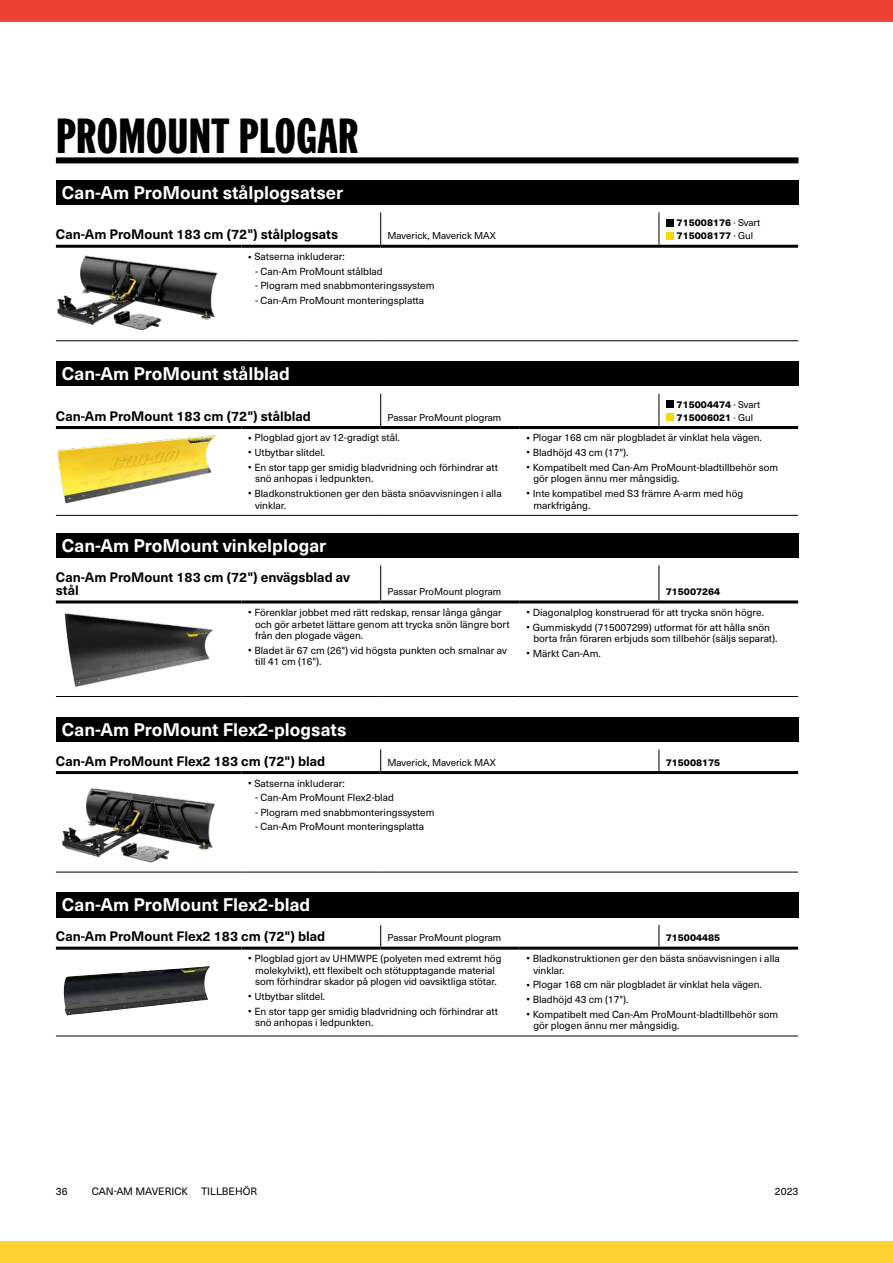
<style>
.page{position:relative;width:893px;height:1263px;background:#fff}
.page>*{position:absolute;margin:0;border:0;box-sizing:border-box;transform-origin:0 0}
.t1{font:700 48px "More Gothic";letter-spacing:.01em;color:#000}
.t2{font:700 18px "Neue Haas Unica W1 G";color:#fff}
.t3{font:700 13.5px/13.5px "Neue Haas Unica W1 G";color:#000}
.t4{font:10.5px "Neue Haas Unica W1 G";color:#000}
.t5{font:10.2px/14.7px "Neue Haas Unica W1 G";color:#000}
.t6{font:9.75px "Neue Haas Unica W1 G";color:#000}
.t7{font:800 9.75px/13.2px "Neue Haas Unica W1 G";color:#000}
.s1{font-weight:800;font-size:12.75px}
.s2{font-weight:400}
</style>
<div class="page">
<div style="left:0;top:0;width:893px;height:22px;background:#ec4133"></div>
<div style="left:0;top:1241px;width:893px;height:22px;background:#ffd131"></div>
<div style="left:56px;top:157px;width:742px;height:6px;background:#000"></div>
<div style="left:56px;top:180px;width:742px;height:25px;background:#000"></div>
<div style="left:56px;top:717px;width:742px;height:25px;background:#000"></div>
<div style="left:56px;top:892px;width:742px;height:26px;background:#000"></div>
<div style="left:56px;top:361px;width:742px;height:25px;background:#000"></div>
<div style="left:56px;top:533px;width:742px;height:25px;background:#000"></div>
<hr style="left:242px;top:872px;width:139px;height:1px;background:#000">
<hr style="left:381px;top:872px;width:278px;height:1px;background:#000">
<hr style="left:659px;top:872px;width:139px;height:1px;background:#000">
<svg style="left:380px;top:749px;width:1px;height:22px"></svg>
<svg style="left:659px;top:749px;width:1px;height:22px"></svg>
<hr style="left:56px;top:872px;width:186px;height:1px;background:#000">
<hr style="left:56px;top:771px;width:186px;height:3px;background:#000">
<hr style="left:242px;top:771px;width:139px;height:3px;background:#000">
<hr style="left:381px;top:771px;width:278px;height:3px;background:#000">
<hr style="left:659px;top:771px;width:139px;height:3px;background:#000">
<img style="left:62px;top:788px;width:153px;height:75px">
<hr style="left:242px;top:1036px;width:139px;height:1px;background:#000">
<hr style="left:381px;top:1036px;width:139px;height:1px;background:#000">
<hr style="left:520px;top:1036px;width:139px;height:1px;background:#000">
<hr style="left:659px;top:1036px;width:139px;height:1px;background:#000">
<svg style="left:380px;top:925px;width:1px;height:22px"></svg>
<hr style="left:520px;top:947px;width:139px;height:3px;background:#000">
<hr style="left:659px;top:947px;width:139px;height:3px;background:#000">
<svg style="left:659px;top:925px;width:1px;height:22px"></svg>
<hr style="left:56px;top:1036px;width:186px;height:1px;background:#000">
<hr style="left:56px;top:947px;width:186px;height:3px;background:#000">
<hr style="left:242px;top:947px;width:139px;height:3px;background:#000">
<hr style="left:381px;top:947px;width:139px;height:3px;background:#000">
<img style="left:63px;top:966px;width:147px;height:50px">
<hr style="left:380px;top:212px;width:1px;height:33px;background:#000">
<hr style="left:659px;top:212px;width:1px;height:33px;background:#000">
<hr style="left:56px;top:340px;width:186px;height:1px;background:#000">
<hr style="left:56px;top:245px;width:186px;height:3px;background:#000">
<hr style="left:242px;top:245px;width:139px;height:3px;background:#000">
<hr style="left:381px;top:245px;width:278px;height:3px;background:#000">
<hr style="left:659px;top:245px;width:139px;height:3px;background:#000">
<hr style="left:242px;top:340px;width:139px;height:1px;background:#000">
<hr style="left:381px;top:340px;width:278px;height:1px;background:#000">
<hr style="left:659px;top:340px;width:139px;height:1px;background:#000">
<div style="left:666px;top:219px;width:7px;height:8px;background:#000"></div>
<div style="left:666px;top:232px;width:7px;height:8px;background:#ffd700"></div>
<img style="left:57px;top:255px;width:161px;height:75px">
<hr style="left:242px;top:515px;width:139px;height:1px;background:#000">
<hr style="left:381px;top:515px;width:139px;height:1px;background:#000">
<hr style="left:520px;top:515px;width:139px;height:1px;background:#000">
<hr style="left:659px;top:515px;width:139px;height:1px;background:#000">
<hr style="left:380px;top:394px;width:1px;height:32px;background:#000">
<hr style="left:520px;top:426px;width:139px;height:3px;background:#000">
<hr style="left:659px;top:426px;width:139px;height:3px;background:#000">
<hr style="left:659px;top:394px;width:1px;height:32px;background:#000">
<hr style="left:56px;top:515px;width:186px;height:1px;background:#000">
<hr style="left:56px;top:426px;width:186px;height:3px;background:#000">
<hr style="left:242px;top:426px;width:139px;height:3px;background:#000">
<hr style="left:381px;top:426px;width:139px;height:3px;background:#000">
<div style="left:666px;top:400px;width:7px;height:8px;background:#000"></div>
<div style="left:666px;top:414px;width:7px;height:7px;background:#ffd700"></div>
<img style="left:57px;top:435px;width:159px;height:69px">
<hr style="left:242px;top:696px;width:139px;height:1px;background:#000">
<hr style="left:381px;top:696px;width:139px;height:1px;background:#000">
<hr style="left:520px;top:696px;width:139px;height:1px;background:#000">
<hr style="left:659px;top:696px;width:139px;height:1px;background:#000">
<hr style="left:380px;top:565px;width:1px;height:35px;background:#000">
<hr style="left:520px;top:600px;width:139px;height:3px;background:#000">
<hr style="left:659px;top:600px;width:139px;height:3px;background:#000">
<hr style="left:659px;top:565px;width:1px;height:35px;background:#000">
<hr style="left:56px;top:696px;width:186px;height:1px;background:#000">
<hr style="left:56px;top:600px;width:186px;height:3px;background:#000">
<hr style="left:242px;top:600px;width:139px;height:3px;background:#000">
<hr style="left:381px;top:600px;width:139px;height:3px;background:#000">
<img style="left:64px;top:613px;width:149px;height:75px">
<h1 class="t1" style="left:56px;top:104px;width:304px">PROMOUNT PLOGAR</h1>
<h2 class="t2" style="left:62px;top:179px;width:283px">Can-Am ProMount stålplogsatser</h2>
<h3 class="t3" style="left:56px;top:227px;width:284px">Can-Am ProMount 183 cm (72") stålplogsats</h3>
<p class="t6" style="left:387px;top:229px;width:110px">Maverick, Maverick MAX</p>
<p class="t5" style="left:248px;top:249px;width:98px"><span class="s1">·</span> Satserna inkluderar:</p>
<p class="t5" style="left:255px;top:263px;width:129px">- Can-Am ProMount stålblad</p>
<p class="t5" style="left:255px;top:278px;width:181px">- Plogram med snabbmonteringssystem</p>
<p class="t5" style="left:255px;top:293px;width:171px">- Can-Am ProMount monteringsplatta</p>
<h2 class="t2" style="left:62px;top:360px;width:229px">Can-Am ProMount stålblad</h2>
<h3 class="t3" style="left:56px;top:408px;width:257px">Can-Am ProMount 183 cm (72") stålblad</h3>
<p class="t6" style="left:387px;top:410px;width:115px">Passar ProMount plogram</p>
<p class="t5" style="left:248px;top:430px;width:251px"><span class="s1">·</span> Plogblad gjort av 12-gradigt stål.<br><span class="s1">·</span> Utbytbar slitdel.<br><span class="s1">·</span> En stor tapp ger smidig bladvridning och förhindrar att</p>
<p class="t5" style="left:248px;top:471px;width:255px;text-indent:7px">snö anhopas i ledpunkten.<br><span class="s1">·</span> Bladkonstruktionen ger den bästa snöavvisningen i alla</p>
<p class="t5" style="left:255px;top:497px;width:33px">vinklar.</p>
<h2 class="t2" style="left:62px;top:532px;width:266px">Can-Am ProMount vinkelplogar</h2>
<p class="t7" style="left:677px;top:216px;width:85px">715008176 <span class="s2">· Svart<br></span>715008177 <span class="s2">· Gul</span></p>
<p class="t7" style="left:677px;top:397px;width:85px">715004474 <span class="s2">· Svart<br></span>715006021 <span class="s2">· Gul</span></p>
<p class="t5" style="left:527px;top:430px;width:253px"><span class="s1">·</span> Plogar 168 cm när plogbladet är vinklat hela vägen.<br><span class="s1">·</span> Bladhöjd 43 cm (17").<br><span class="s1">·</span> Kompatibelt med Can-Am ProMount-bladtillbehör som</p>
<p class="t5" style="left:527px;top:471px;width:218px;text-indent:7px">gör plogen ännu mer mångsidig.<br><span class="s1">·</span> Inte kompatibel med S3 främre A-arm med hög</p>
<p class="t5" style="left:533px;top:497px;width:59px">markfrigång.</p>
<h3 class="t3" style="left:56px;top:569px;width:295px">Can-Am ProMount 183 cm (72") envägsblad av stål</h3>
<p class="t6" style="left:387px;top:585px;width:115px">Passar ProMount plogram</p>
<p class="t7" style="left:666px;top:584px;width:56px">715007264</p>
<p class="t5" style="left:255px;top:606px;width:256px;line-height:11.6px;text-indent:-7px"><span class="s1">·</span> Förenklar jobbet med rätt redskap, rensar långa gångar och gör arbetet lättare genom att trycka snön längre bort från den plogade vägen.</p>
<p class="t5" style="left:255px;top:644px;width:253px;line-height:11.6px;text-indent:-7px"><span class="s1">·</span> Bladet är 67 cm (26") vid högsta punkten och smalnar av till 41 cm (16").</p>
<p class="t5" style="left:527px;top:604px;width:245px"><span class="s1">·</span> Diagonalplog konstruerad för att trycka snön högre.<br><span class="s1">·</span> Gummiskydd (715007299) utformat för att hålla snön</p>
<p class="t5" style="left:527px;top:631px;width:252px;text-indent:7px">borta från föraren erbjuds som tillbehör (säljs separat). <span class="s1">·</span> Märkt Can-Am.</p>
<h2 class="t2" style="left:62px;top:716px;width:286px">Can-Am ProMount Flex2-plogsats</h2>
<h3 class="t3" style="left:56px;top:753px;width:271px">Can-Am ProMount Flex2 183 cm (72") blad</h3>
<p class="t6" style="left:387px;top:755px;width:110px">Maverick, Maverick MAX</p>
<p class="t7" style="left:666px;top:755px;width:56px">715008175</p>
<p class="t5" style="left:248px;top:775px;width:98px"><span class="s1">·</span> Satserna inkluderar:</p>
<p class="t5" style="left:255px;top:790px;width:140px">- Can-Am ProMount Flex2-blad</p>
<p class="t5" style="left:255px;top:804px;width:181px">- Plogram med snabbmonteringssystem</p>
<p class="t5" style="left:255px;top:819px;width:171px">- Can-Am ProMount monteringsplatta</p>
<h2 class="t2" style="left:62px;top:891px;width:250px">Can-Am ProMount Flex2-blad</h2>
<h3 class="t3" style="left:56px;top:929px;width:271px">Can-Am ProMount Flex2 183 cm (72") blad</h3>
<p class="t6" style="left:387px;top:931px;width:115px">Passar ProMount plogram</p>
<p class="t7" style="left:666px;top:931px;width:56px">715004485</p>
<p class="t5" style="left:248px;top:952px;width:255px;line-height:11.6px;text-align:center"><span class="s1">·</span> Plogblad gjort av UHMWPE (polyeten med extremt hög molekylvikt), ett flexibelt och stötupptagande material som förhindrar skador på plogen vid oavsiktliga stötar.</p>
<p class="t5" style="left:248px;top:988px;width:251px"><span class="s1">·</span> Utbytbar slitdel.<br><span class="s1">·</span> En stor tapp ger smidig bladvridning och förhindrar att</p>
<p class="t5" style="left:255px;top:1015px;width:120px">snö anhopas i ledpunkten.</p>
<p class="t5" style="left:533px;top:952px;width:248px;line-height:11.6px;text-indent:-7px"><span class="s1">·</span> Bladkonstruktionen ger den bästa snöavvisningen i alla vinklar.</p>
<p class="t5" style="left:527px;top:977px;width:253px"><span class="s1">·</span> Plogar 168 cm när plogbladet är vinklat hela vägen.<br><span class="s1">·</span> Bladhöjd 43 cm (17").<br><span class="s1">·</span> Kompatibelt med Can-Am ProMount-bladtillbehör som</p>
<p class="t5" style="left:533px;top:1018px;width:148px">gör plogen ännu mer mångsidig.</p>
<p class="t4" style="left:56px;top:1183px;width:13px">36</p>
<p class="t4" style="left:92px;top:1183px;width:167px">CAN-AM MAVERICK TILLBEHÖR</p>
<p class="t4" style="left:775px;top:1183px;width:25px">2023</p>
</div>
